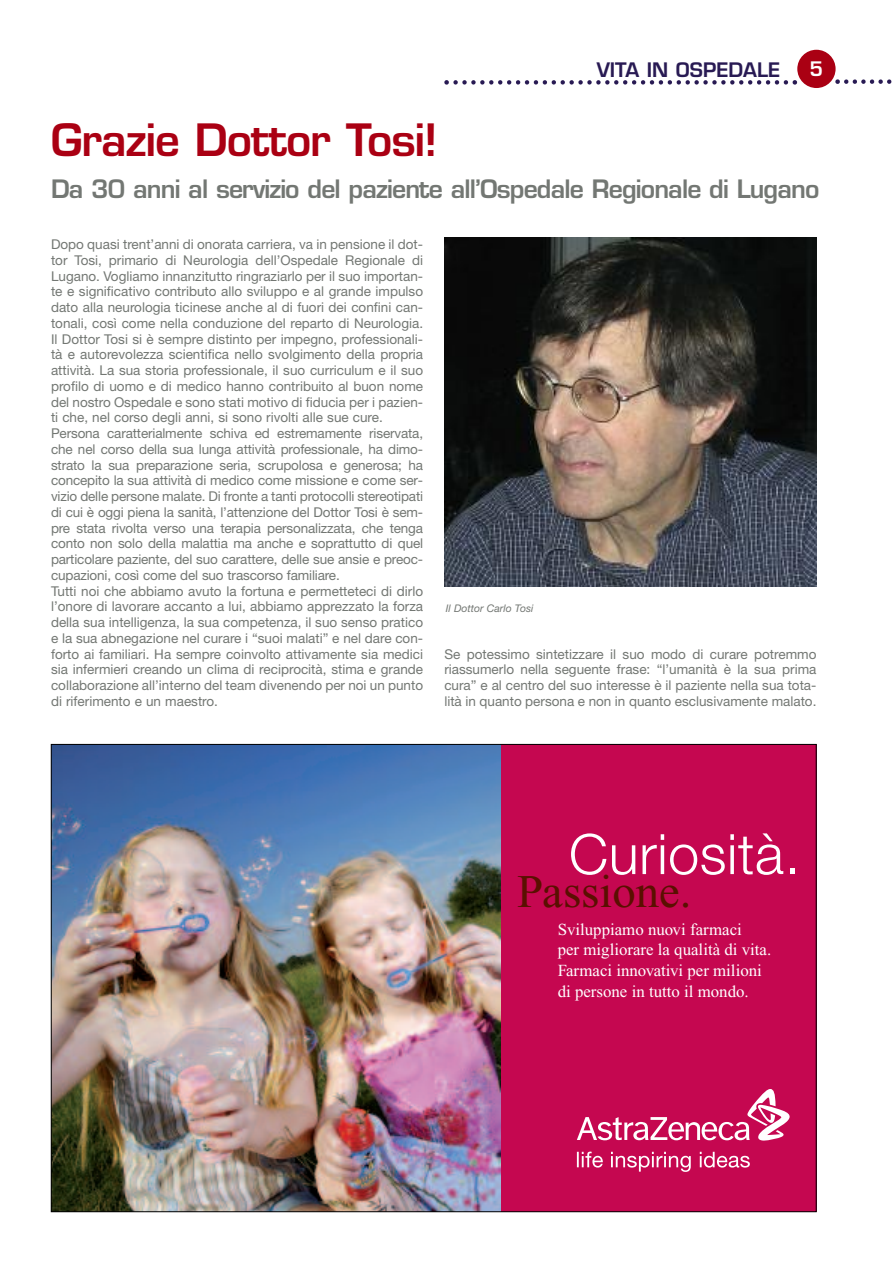
<style>
.page{position:relative;width:893px;height:1263px;background:#fff}
.page>*{position:absolute;margin:0;border:0;box-sizing:border-box;transform-origin:0 0}
.t1{font:55.8px "Helvetica Neue LT Light+QRXUWT";letter-spacing:.01em;color:#fff}
.t2{font:46.8px "Times New Roman PS+LTGPOS";color:#5a1000}
.t3{font:600 43.5px "Eurostile";letter-spacing:-.02em;color:#aa0013}
.t4{font:600 24.75px "Eurostile";letter-spacing:-.035em;color:#737773}
.t5{font:600 19.5px "Eurostile";color:#281a53}
.t6{font:600 19.5px "Eurostile";color:#fff}
.t7{font:16.8px/20.5px "Times New Roman PS+LTGPOS";color:#fff}
.t8{font:13.5px/15.8px "Helvetica Neue";color:#737773}
.t9{font:12px "Helvetica+YPUJQK";color:#000}
.t10{font:italic 10.5px "Helvetica Neue";color:#737773}
</style>
<div class="page">
<svg style="left:835px;top:79px;width:57px;height:5px"></svg>
<svg style="left:444px;top:80px;width:353px;height:5px"></svg>
<div style="left:797px;top:50px;width:39px;height:38px;background:#aa0013;border-radius:50%"></div>
<img style="left:444px;top:237px;width:372px;height:350px">
<div style="left:482px;top:745px;width:334px;height:466px;background:#c50750"></div>
<img style="left:53px;top:746px;width:447px;height:464px">
<svg style="left:577px;top:1151px;width:173px;height:21px"></svg>
<svg style="left:577px;top:1089px;width:213px;height:51px"></svg>
<h3 class="t5" style="left:597px;top:62px;width:185px">VITA IN OSPEDALE</h3>
<h3 class="t6" style="left:810px;top:62px;width:15px">5</h3>
<h3 class="t3" style="left:51px;top:123px;width:388px">Grazie Dottor Tosi!</h3>
<h3 class="t4" style="left:51px;top:179px;width:770px">Da 30 anni al servizio del paziente all’Ospedale Regionale di Lugano</h3>
<p class="t8" style="left:51px;top:238px;width:374px">Dopo quasi trent’anni di onorata carriera, va in pensione il dot&shy;tor Tosi, primario di Neurologia dell’Ospedale Regionale di Lugano. Vogliamo innanzitutto ringraziarlo per il suo importan&shy;te e significativo contributo allo sviluppo e al grande impulso dato alla neurologia ticinese anche al di fuori dei confini can&shy;tonali, così come nella conduzione del reparto di Neurologia.<br>Il Dottor Tosi si è sempre distinto per impegno, professionali&shy;tà e autorevolezza scientifica nello svolgimento della propria attività. La sua storia professionale, il suo curriculum e il suo profilo di uomo e di medico hanno contribuito al buon nome del nostro Ospedale e sono stati motivo di fiducia per i pazien&shy;ti che, nel corso degli anni, si sono rivolti alle sue cure.<br>Persona caratterialmente schiva ed estremamente riservata, che nel corso della sua lunga attività professionale, ha dimo&shy;strato la sua preparazione seria, scrupolosa e generosa; ha concepito la sua attività di medico come missione e come ser&shy;vizio delle persone malate. Di fronte a tanti protocolli stereotipati di cui è oggi piena la sanità, l’attenzione del Dottor Tosi è sem&shy;pre stata rivolta verso una terapia personalizzata, che tenga conto non solo della malattia ma anche e soprattutto di quel particolare paziente, del suo carattere, delle sue ansie e preoc&shy;cupazioni, così come del suo trascorso familiare.<br>Tutti noi che abbiamo avuto la fortuna e permetteteci di dirlo l’onore di lavorare accanto a lui, abbiamo apprezzato la forza della sua intelligenza, la sua competenza, il suo senso pratico e la sua abnegazione nel curare i “suoi malati” e nel dare con&shy;forto ai familiari. Ha sempre coinvolto attivamente sia medici sia infermieri creando un clima di reciprocità, stima e grande collaborazione all’interno del team divenendo per noi un punto di riferimento e un maestro.</p>
<p class="t9" style="left:54px;top:700px;width:8px">1</p>
<p class="t10" style="left:446px;top:605px;width:89px">Il Dottor Carlo Tosi</p>
<p class="t8" style="left:444px;top:647px;width:374px;text-align:justify">Se potessimo sintetizzare il suo modo di curare potremmo riassumerlo nella seguente frase: “l’umanità è la sua prima cura” e al centro del suo interesse è il paziente nella sua tota&shy;lità in quanto persona e non in quanto esclusivamente malato.</p>
<h1 class="t1" style="left:569px;top:834px;width:232px">Curiosità.</h1>
<h2 class="t2" style="left:517px;top:874px;width:176px">Passione.</h2>
<p class="t7" style="left:558px;top:920px;width:215px">Sviluppiamo nuovi farmaci<br>per migliorare la qualità di vita.<br>Farmaci innovativi per milioni di persone in tutto il mondo.</p>
</div>
